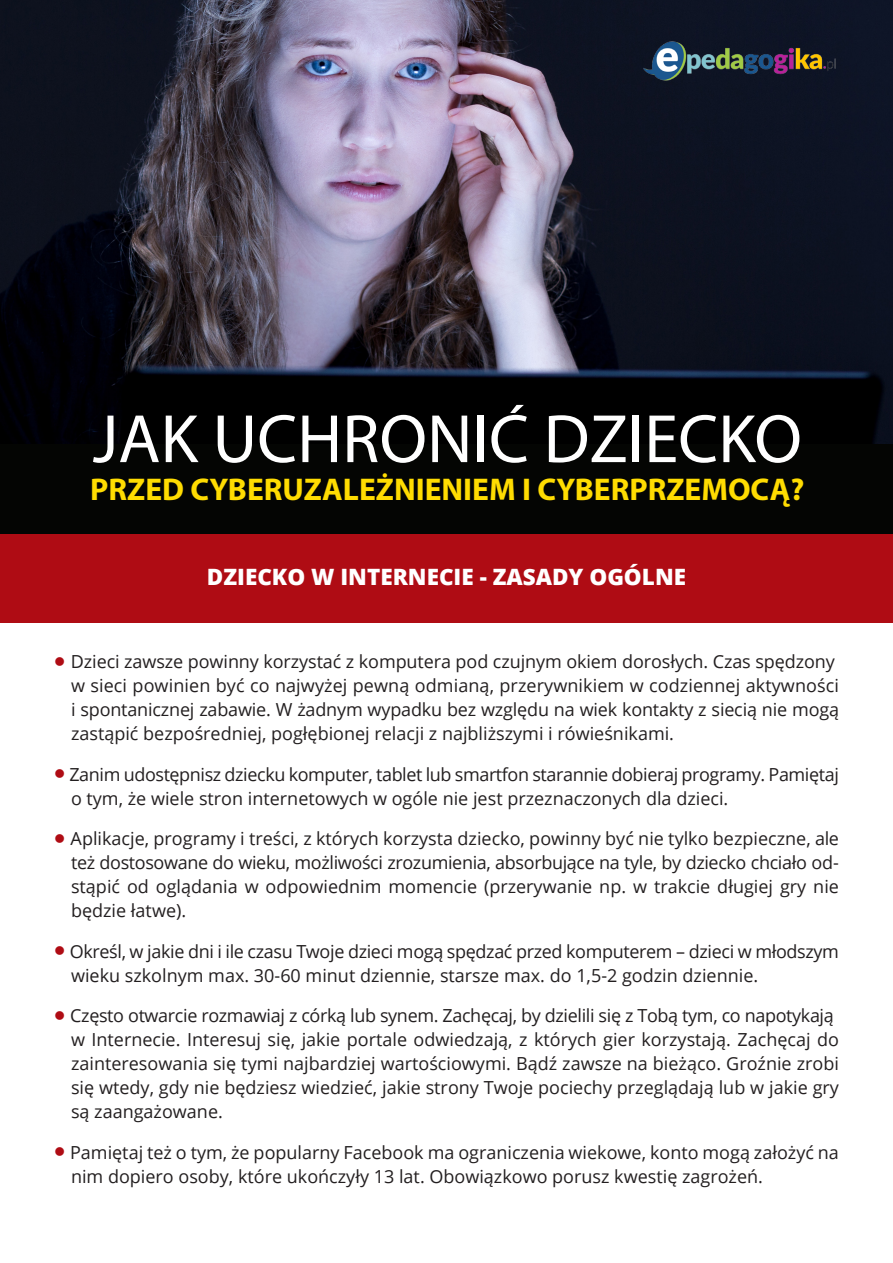
<style>
.page{position:relative;width:893px;height:1263px;background:#fff}
.page>*{position:absolute;margin:0;border:0;box-sizing:border-box;transform-origin:0 0}
.t1{font:69px "Myriad Pro";color:#fff}
.t2{font:700 31.5px "Myriad Pro";color:#ffdc01}
.t3{font:800 22.5px "Open Sans";color:#fff}
.t4{font:18px/24px "Open Sans";color:#231f20;text-align:justify}
.t5{font:18px "Open Sans";letter-spacing:-.02em;color:#231f20}
.s1{color:#af0c14}
</style>
<div class="page">
<div style="left:0;top:534px;width:893px;height:89px;background:#af0c14"></div>
<div style="left:0;top:0;width:893px;height:534px;background:#040503"></div>
<img style="left:0;top:0;width:893px;height:443px">
<img style="left:639px;top:41px;width:201px;height:41px">
<p class="t1" style="left:93px;top:396px;width:711px">JAK UCHRONIĆ DZIECKO</p>
<p class="t2" style="left:90px;top:469px;width:715px">PRZED CYBERUZALEŻNIENIEM I CYBERPRZEMOCĄ?</p>
<p class="t3" style="left:207px;top:560px;width:481px">DZIECKO W INTERNECIE - ZASADY OGÓLNE</p>
<p class="t4" style="left:54px;top:649px;width:782px"><span class="s1">●</span> Dzieci zawsze powinny korzystać z komputera pod czujnym okiem dorosłych. Czas spędzony</p>
<p class="t4" style="left:71px;top:673px;width:769px">w sieci powinien być co najwyżej pewną odmianą, przerywnikiem w codziennej aktywności i spontanicznej zabawie. W żadnym wypadku bez względu na wiek kontakty z siecią nie mogą zastąpić bezpośredniej, pogłębionej relacji z najbliższymi i rówieśnikami.</p>
<p class="t5" style="left:54px;top:762px;width:786px"><span class="s1">●</span> Zanim udostępnisz dziecku komputer, tablet lub smartfon starannie dobieraj programy. Pamiętaj</p>
<p class="t4" style="left:71px;top:785px;width:659px">o tym, że wiele stron internetowych w ogóle nie jest przeznaczonych dla dzieci.</p>
<p class="t4" style="left:54px;top:826px;width:786px"><span class="s1">●</span> Aplikacje, programy i treści, z których korzysta dziecko, powinny być nie tylko bezpieczne, ale</p>
<p class="t4" style="left:71px;top:850px;width:769px">też dostosowane do wieku, możliwości zrozumienia, absorbujące na tyle, by dziecko chciało od&shy;stąpić od oglądania w odpowiednim momencie (przerywanie np. w trakcie długiej gry nie będzie łatwe).</p>
<p class="t5" style="left:54px;top:939px;width:786px"><span class="s1">●</span> Określ, w jakie dni i ile czasu Twoje dzieci mogą spędzać przed komputerem – dzieci w młodszym</p>
<p class="t4" style="left:71px;top:962px;width:689px">wieku szkolnym max. 30-60 minut dziennie, starsze max. do 1,5-2 godzin dziennie.</p>
<p class="t5" style="left:54px;top:1003px;width:781px"><span class="s1">●</span> Często otwarcie rozmawiaj z córką lub synem. Zachęcaj, by dzielili się z Tobą tym, co napotykają</p>
<p class="t4" style="left:71px;top:1027px;width:769px">w Internecie. Interesuj się, jakie portale odwiedzają, z których gier korzystają. Zachęcaj do zainteresowania się tymi najbardziej wartościowymi. Bądź zawsze na bieżąco. Groźnie zrobi się wtedy, gdy nie będziesz wiedzieć, jakie strony Twoje pociechy przeglądają lub w jakie gry są zaangażowane.</p>
<p class="t4" style="left:54px;top:1139px;width:786px"><span class="s1">●</span> Pamiętaj też o tym, że popularny Facebook ma ograniczenia wiekowe, konto mogą założyć na</p>
<p class="t4" style="left:71px;top:1163px;width:693px">nim dopiero osoby, które ukończyły 13 lat. Obowiązkowo porusz kwestię zagrożeń.</p>
</div>
